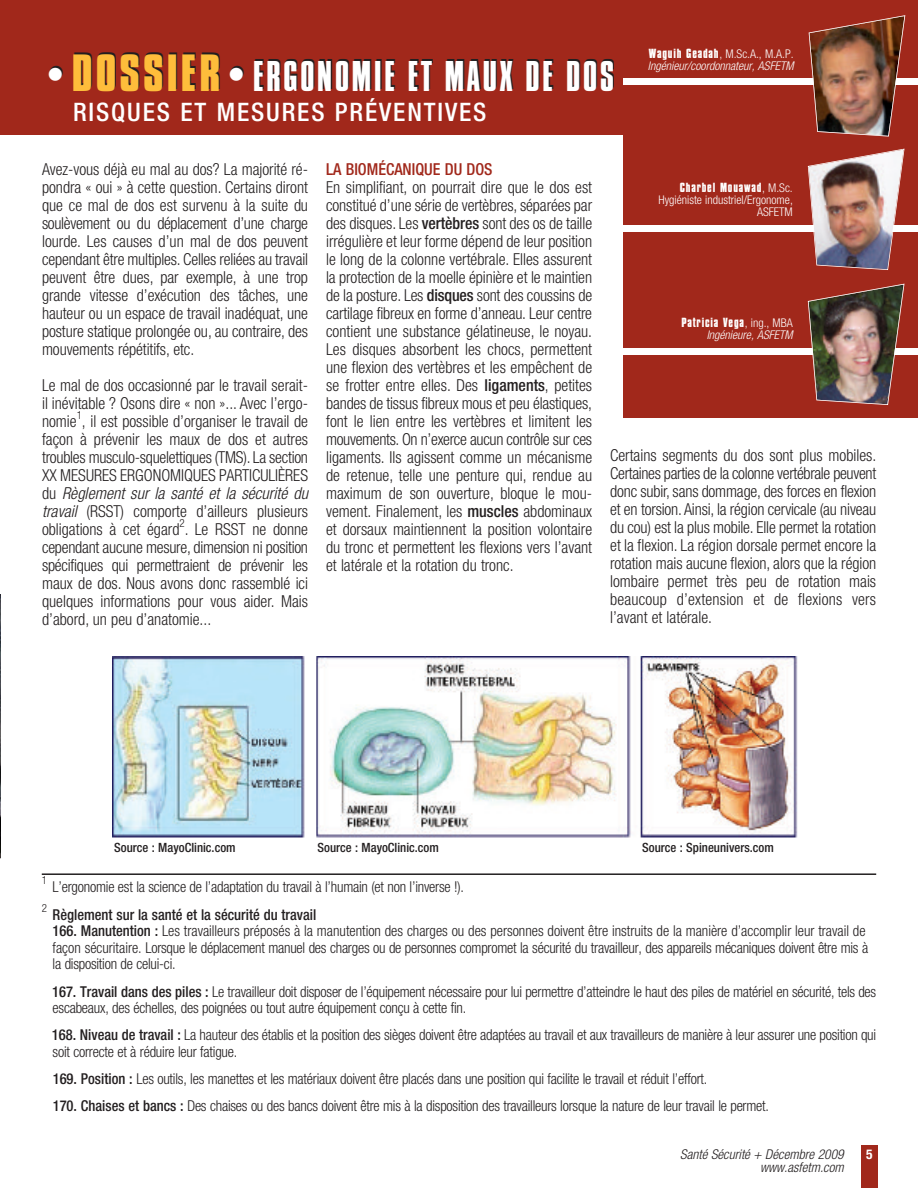
<style>
.page{position:relative;width:918px;height:1188px;background:#fff}
.page>*{position:absolute;margin:0;border:0;box-sizing:border-box;transform-origin:0 0}
.t1{font:45px "Compacta Plain";letter-spacing:.05em;color:#fff}
.t2{font:500 condensed 25.5px "Helvetica Neue";letter-spacing:.07em;color:#fff}
.t3{font:300 condensed 16.5px/18px "Helvetica Neue";color:#231f20;text-align:justify}
.t4{font:500 condensed 16.5px "Helvetica Neue";color:#a1281b}
.t5{font:300 condensed 15px/16.5px "Helvetica Neue";letter-spacing:-.015em;color:#231f20}
.t6{font:13.8px "Compacta Bold Plain";letter-spacing:.055em;color:#fff}
.t7{font:italic 300 condensed 13.5px "Helvetica Neue";color:#231f20}
.t8{font:700 condensed 13.5px "Helvetica Neue";color:#fff}
.t9{font:500 condensed 12.75px "Helvetica Neue";color:#231f20}
.t10{font:italic 300 condensed 12px/12px "Helvetica Neue";color:#fff}
.t11{font:300 condensed 12px/12px "Helvetica Neue";color:#fff;text-align:right}
.t12{font:300 condensed 11.25px "Helvetica Neue";color:#231f20}
.s1{font-family:"Compacta BT";font-weight:700}
.s2{font-family:"Compacta BT";font-weight:700;color:#febd3b}
.s3{font-family:"Compacta Bold Plain";font-weight:400;font-style:normal;font-stretch:normal;font-size:13.8px}
.s4{font-style:normal}
.s5{font-style:italic}
.s6{font-weight:500}
.s7{font-family:"Helvetica Neue";font-weight:300;font-stretch:condensed;font-size:12px}
</style>
<div class="page">
<div style="left:861px;top:1145px;width:16px;height:43px;background:#a1281b"></div>
<img style="left:0;top:594px;width:1px;height:264px">
<div style="left:0;top:0;width:918px;height:135px;background:#a1281b"></div>
<div style="left:623px;top:79px;width:295px;height:6px;background:#fff"></div>
<hr style="left:42px;top:873px;width:834px;height:2px;background:#231f20">
<img style="left:112px;top:657px;width:686px;height:181px">
<div style="left:623px;top:126px;width:295px;height:292px;background:#a1281b"></div>
<img style="left:809px;top:15px;width:96px;height:122px">
<div style="left:623px;top:225px;width:295px;height:6px;background:#fff"></div>
<div style="left:623px;top:348px;width:295px;height:6px;background:#fff"></div>
<img style="left:808px;top:149px;width:97px;height:121px">
<img style="left:808px;top:284px;width:97px;height:121px">
<h1 class="t1" style="left:42px;top:61px;width:574px"><span class="s1">•</span><span class="s2">DOSSIER</span><span class="s1">•</span>ERGONOMIE ET MAUX DE DOS</h1>
<h2 class="t2" style="left:73px;top:102px;width:415px">RISQUES ET MESURES PRÉVENTIVES</h2>
<p class="t10" style="left:648px;top:49px;width:147px"><span class="s3">Waguih Geadah</span><span class="s4">, M.Sc.A., M.A.P.<br></span>Ingénieur/coordonnateur, ASFETM</p>
<p class="t3" style="left:42px;top:162px;width:268px">Avez-vous déjà eu mal au dos? La majorité ré&shy;pondra « oui » à cette question. Certains diront que ce mal de dos est survenu à la suite du soulèvement ou du déplacement d’une charge lourde. Les causes d’un mal de dos peuvent cependant être multiples. Celles reliées au travail peuvent être dues, par exemple, à une trop grande vitesse d’exécution des tâches, une hauteur ou un espace de travail inadéquat, une posture statique prolongée ou, au contraire, des mouvements répétitifs, etc.</p>
<p class="t3" style="left:42px;top:378px;width:268px">Le mal de dos occasionné par le travail serait&shy;il inévitable ? Osons dire « non »... Avec l’ergo&shy;nomie , il est possible d’organiser le travail de</p>
<p class="t12" style="left:77px;top:411px;width:7px">1</p>
<p class="t3" style="left:42px;top:432px;width:268px">façon à prévenir les maux de dos et autres troubles musculo-squelettiques (TMS). La section XX MESURES ERGONOMIQUES PARTICULIÈRES du <span class="s5">Règlement sur la santé et la sécurité du travail</span> (RSST) comporte d’ailleurs plusieurs obligations à cet égard . Le RSST ne donne</p>
<p class="t12" style="left:179px;top:519px;width:7px">2</p>
<p class="t3" style="left:42px;top:540px;width:268px">cependant aucune mesure, dimension ni position spécifiques qui permettraient de prévenir les maux de dos. Nous avons donc rassemblé ici quelques informations pour vous aider. Mais d’abord, un peu d’anatomie...</p>
<p class="t4" style="left:326px;top:163px;width:168px">LA BIOMÉCANIQUE DU DOS</p>
<p class="t3" style="left:326px;top:180px;width:268px">En simplifiant, on pourrait dire que le dos est constitué d’une série de vertèbres, séparées par des disques. Les <span class="s6">vertèbres</span> sont des os de taille irrégulière et leur forme dépend de leur position le long de la colonne vertébrale. Elles assurent la protection de la moelle épinière et le maintien de la posture. Les <span class="s6">disques</span> sont des coussins de cartilage fibreux en forme d’anneau. Leur centre contient une substance gélatineuse, le noyau.<br>Les disques absorbent les chocs, permettent une flexion des vertèbres et les empêchent de se frotter entre elles. Des <span class="s6">ligaments</span>, petites bandes de tissus fibreux mous et peu élastiques, font le lien entre les vertèbres et limitent les mouvements. On n’exerce aucun contrôle sur ces ligaments. Ils agissent comme un mécanisme de retenue, telle une penture qui, rendue au maximum de son ouverture, bloque le mou&shy;vement. Finalement, les <span class="s6">muscles</span> abdominaux et dorsaux maintiennent la position volontaire du tronc et permettent les flexions vers l’avant et latérale et la rotation du tronc.</p>
<p class="t6" style="left:680px;top:183px;width:115px">Charbel Mouawad<span class="s7">, M.Sc.</span></p>
<p class="t11" style="left:658px;top:195px;width:136px">Hygiéniste industriel/Ergonome,<br>ASFETM</p>
<p class="t6" style="left:681px;top:318px;width:113px">Patricia Vega<span class="s7">, ing., MBA</span></p>
<p class="t10" style="left:707px;top:330px;width:88px">Ingénieure, ASFETM</p>
<p class="t3" style="left:610px;top:448px;width:268px">Certains segments du dos sont plus mobiles.<br>Certaines parties de la colonne vertébrale peuvent donc subir, sans dommage, des forces en flexion et en torsion. Ainsi, la région cervicale (au niveau du cou) est la plus mobile. Elle permet la rotation et la flexion. La région dorsale permet encore la rotation mais aucune flexion, alors que la région lombaire permet très peu de rotation mais beaucoup d’extension et de flexions vers l’avant et latérale.</p>
<p class="t9" style="left:114px;top:843px;width:123px">Source : MayoClinic.com</p>
<p class="t9" style="left:318px;top:843px;width:123px">Source : MayoClinic.com</p>
<p class="t9" style="left:642px;top:843px;width:133px">Source : Spineunivers.com</p>
<p class="t12" style="left:42px;top:876px;width:7px">1</p>
<p class="t5" style="left:53px;top:880px;width:413px">L’ergonomie est la science de l’adaptation du travail à l’humain (et non l’inverse !).</p>
<p class="t12" style="left:42px;top:904px;width:7px">2</p>
<p class="t5" style="left:53px;top:907px;width:817px"><span class="s6">Règlement sur la santé et la sécurité du travail<br>166. Manutention :</span> Les travailleurs préposés à la manutention des charges ou des personnes doivent être instruits de la manière d’accomplir leur travail de façon sécuritaire. Lorsque le déplacement manuel des charges ou de personnes compromet la sécurité du travailleur, des appareils mécaniques doivent être mis à la disposition de celui-ci.</p>
<p class="t5" style="left:52px;top:984px;width:826px"><span class="s6">167. Travail dans des piles :</span> Le travailleur doit disposer de l’équipement nécessaire pour lui permettre d’atteindre le haut des piles de matériel en sécurité, tels des escabeaux, des échelles, des poignées ou tout autre équipement conçu à cette fin.</p>
<p class="t5" style="left:52px;top:1028px;width:826px"><span class="s6">168. Niveau de travail :</span> La hauteur des établis et la position des sièges doivent être adaptées au travail et aux travailleurs de manière à leur assurer une position qui soit correcte et à réduire leur fatigue.</p>
<p class="t5" style="left:53px;top:1066px;width:718px;line-height:27.3px"><span class="s6">169. Position :</span> Les outils, les manettes et les matériaux doivent être placés dans une position qui facilite le travail et réduit l’effort.<br><span class="s6">170. Chaises et bancs :</span> Des chaises ou des bancs doivent être mis à la disposition des travailleurs lorsque la nature de leur travail le permet.</p>
<p class="t7" style="left:680px;top:1149px;width:165px">Santé Sécurité + Décembre 2009</p>
<p class="t8" style="left:866px;top:1149px;width:8px">5</p>
<p class="t7" style="left:760px;top:1162px;width:85px">www.asfetm.com</p>
</div>
